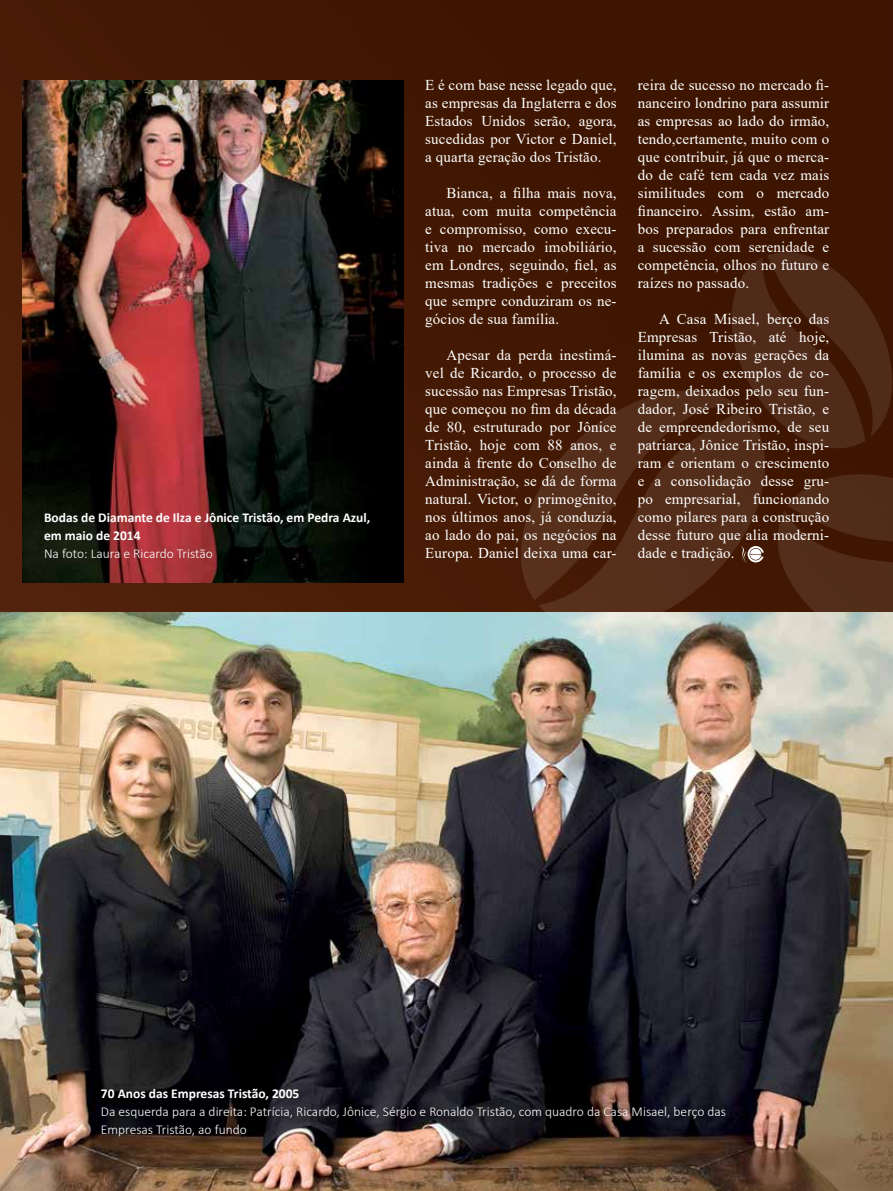
<style>
.page{position:relative;width:893px;height:1191px;background:#fff}
.page>*{position:absolute;margin:0;border:0;box-sizing:border-box;transform-origin:0 0}
.t1{font:15px/18px "Times New Roman";letter-spacing:.01em;color:#fff;text-align:justify}
.t2{font:300 13.5px/18px "Calibri";color:#fff}
.t3{font:700 13.5px/18px "Calibri";color:#fff}
</style>
<div class="page">
<img style="left:0;top:0;width:893px;height:612px">
<img style="left:0;top:612px;width:893px;height:579px">
<img style="left:22px;top:81px;width:382px;height:502px">
<svg style="left:538px;top:600px;width:184px;height:45px;background:#9e9c92"></svg>
<svg style="left:506px;top:376px;width:216px;height:224px;background:#4d2510"></svg>
<div style="left:96px;top:1083px;width:639px;height:62px;background:#000;opacity:.83"></div>
<svg style="left:722px;top:242px;width:171px;height:419px;background:#583623"></svg>
<p class="t3" style="left:44px;top:508px;width:328px">Bodas de Diamante de Ilza e Jônice Tristão, em Pedra Azul, em maio de 2014</p>
<p class="t2" style="left:44px;top:544px;width:170px">Na foto: Laura e Ricardo Tristão</p>
<p class="t1" style="left:425px;top:76px;width:193px">E é com base nesse legado que, as empresas da Inglaterra e dos Estados Unidos serão, agora, sucedidas por Victor e Daniel, a quarta geração dos Tristão.</p>
<p class="t1" style="left:425px;top:184px;width:193px;text-indent:21px">Bianca, a filha mais nova, atua, com muita competência e compromisso, como execu&shy;tiva no mercado imobiliário, em Londres, seguindo, fiel, as mesmas tradições e preceitos que sempre conduziram os ne&shy;gócios de sua família.</p>
<p class="t1" style="left:425px;top:346px;width:193px;text-indent:21px">Apesar da perda inestimá&shy;vel de Ricardo, o processo de sucessão nas Empresas Tristão, que começou no fim da década de 80, estruturado por Jônice Tristão, hoje com 88 anos, e ainda à frente do Conselho de Administração, se dá de forma natural. Victor, o primogênito, nos últimos anos, já conduzia, ao lado do pai, os negócios na Europa. Daniel deixa uma car-</p>
<p class="t1" style="left:638px;top:76px;width:193px">reira de sucesso no mercado fi&shy;nanceiro londrino para assumir as empresas ao lado do irmão, tendo,certamente, muito com o que contribuir, já que o merca&shy;do de café tem cada vez mais similitudes com o mercado financeiro. Assim, estão am&shy;bos preparados para enfrentar a sucessão com serenidade e competência, olhos no futuro e raízes no passado.</p>
<p class="t1" style="left:638px;top:310px;width:193px;text-indent:21px">A Casa Misael, berço das Empresas Tristão, até hoje, ilumina as novas gerações da família e os exemplos de co&shy;ragem, deixados pelo seu fun&shy;dador, José Ribeiro Tristão, e de empreendedorismo, de seu patriarca, Jônice Tristão, inspi&shy;ram e orientam o crescimento e a consolidação desse gru&shy;po empresarial, funcionando como pilares para a construção desse futuro que alia moderni&shy;dade e tradição.</p>
<p class="t3" style="left:101px;top:1084px;width:200px">70 Anos das Empresas Tristão, 2005</p>
<p class="t2" style="left:101px;top:1102px;width:627px">Da esquerda para a direita: Patrícia, Ricardo, Jônice, Sérgio e Ronaldo Tristão, com quadro da Casa Misael, berço das<br>Empresas Tristão, ao fundo</p>
</div>
